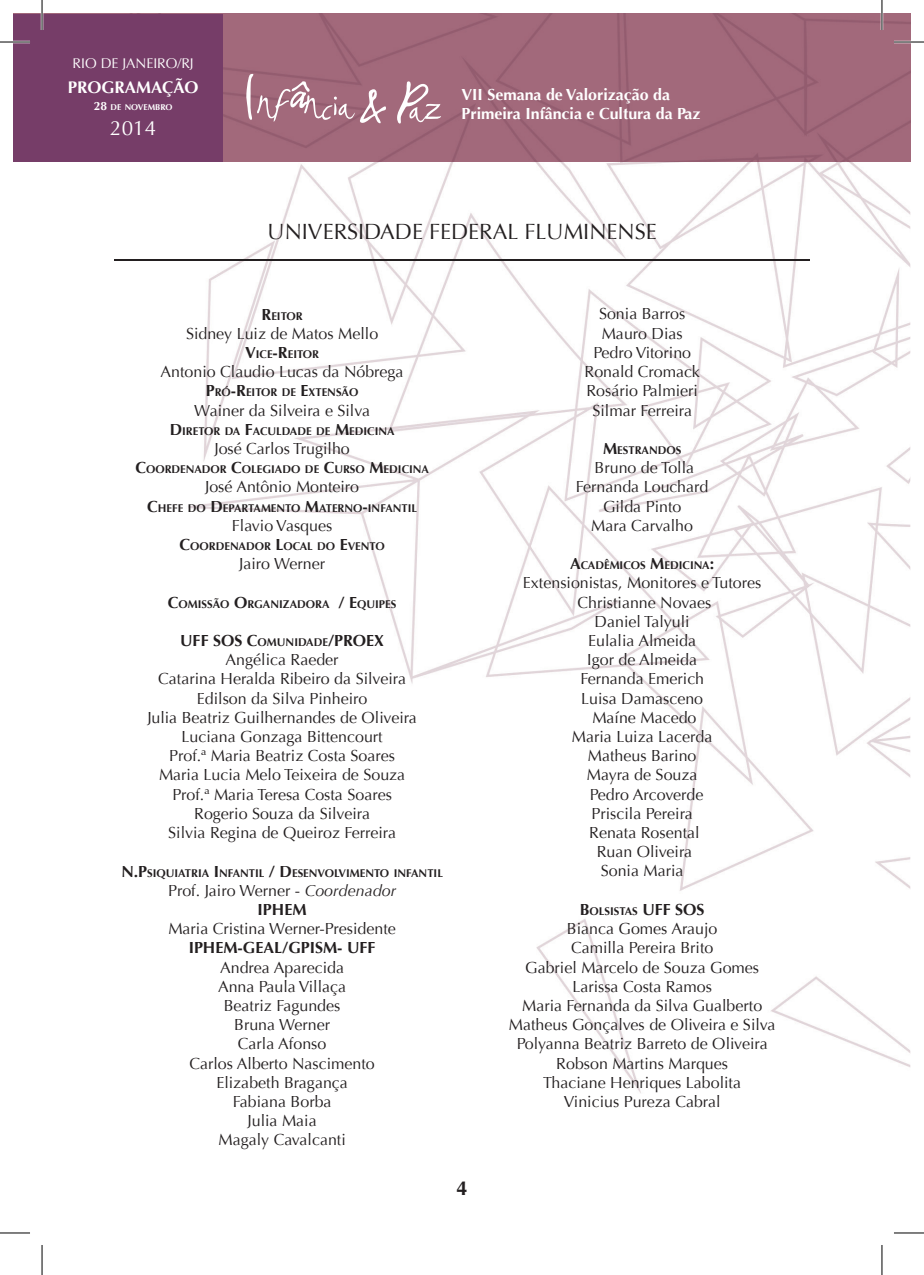
<style>
.page{position:relative;width:924px;height:1275px;background:#fff}
.page>*{position:absolute;margin:0;border:0;box-sizing:border-box;transform-origin:0 0}
.t1{font:22px "Optima";color:#231f20}
.t2{font:20.6px "Optima";color:#fff}
.t3{font:700 20px "Optima";color:#231f20}
.t4{font:700 16.8px "Optima";color:#fff}
.t5{font:16px/19.2px "Optima";color:#231f20;text-align:center}
.t6{font:700 16px/19.2px "Optima";color:#fff}
.t7{font:700 16px "Optima";color:#231f20}
.t8{font:14px "Optima";color:#fff}
.t9{font:700 11.2px "Optima";color:#231f20}
.t10{font:700 8.4px "Optima";color:#fff}
.s1{font-size:12px}
.s2{font-size:16px}
.s3{font-weight:700}
.s4{font-weight:700;font-size:11.2px}
.s5{font-style:italic}
</style>
<div class="page">
<img style="left:14px;top:161px;width:895px;height:1100px">
<div style="left:223px;top:14px;width:686px;height:147px;background:#a2697b"></div>
<div style="left:14px;top:14px;width:209px;height:147px;background:#763d68"></div>
<svg style="left:246px;top:73px;width:140px;height:51px"></svg>
<svg style="left:397px;top:80px;width:44px;height:44px"></svg>
<hr style="left:114px;top:259px;width:695px;height:1px;background:#231f20">
<hr style="left:0;top:41px;width:30px;height:2px;background:#fff">
<hr style="left:893px;top:41px;width:30px;height:2px;background:#fff">
<hr style="left:0;top:1231px;width:30px;height:3px;background:#fff">
<hr style="left:893px;top:1231px;width:30px;height:3px;background:#fff">
<hr style="left:41px;top:0;width:2px;height:30px;background:#fff">
<hr style="left:41px;top:1245px;width:2px;height:30px;background:#fff">
<hr style="left:880px;top:0;width:2px;height:30px;background:#fff">
<hr style="left:880px;top:1245px;width:2px;height:30px;background:#fff">
<hr style="left:0;top:42px;width:30px;height:1px;background:#000">
<hr style="left:893px;top:42px;width:30px;height:1px;background:#000">
<hr style="left:0;top:1232px;width:30px;height:1px;background:#000">
<hr style="left:893px;top:1232px;width:30px;height:1px;background:#000">
<hr style="left:42px;top:0;width:1px;height:30px;background:#000">
<hr style="left:42px;top:1245px;width:1px;height:30px;background:#000">
<hr style="left:881px;top:0;width:1px;height:30px;background:#000">
<hr style="left:881px;top:1245px;width:1px;height:30px;background:#000">
<p class="t8" style="left:73px;top:55px;width:123px">RIO DE JANEIRO/RJ</p>
<p class="t4" style="left:68px;top:77px;width:132px">PROGRAMAÇÃO</p>
<p class="t10" style="left:94px;top:102px;width:80px"><span class="s1">28</span> DE NOVEMBRO</p>
<p class="t2" style="left:110px;top:116px;width:47px">2014</p>
<p class="t6" style="left:461px;top:85px;width:240px">VII Semana de Valorização da<br>Primeira Infância e Cultura da Paz</p>
<h1 class="t1" style="left:267px;top:219px;width:390px">UNIVERSIDADE FEDERAL FLUMINENSE</h1>
<p class="t9" style="left:261px;top:309px;width:43px"><span class="s2">R</span>EITOR</p>
<p class="t5" style="left:186px;top:324px;width:194px">Sidney Luiz de Matos Mello</p>
<p class="t9" style="left:245px;top:347px;width:75px"><span class="s2">V</span>ICE<span class="s2">-R</span>EITOR</p>
<p class="t5" style="left:160px;top:362px;width:244px">Antonio Claudio Lucas da Nóbrega</p>
<p class="t9" style="left:206px;top:386px;width:154px"><span class="s2">P</span>RÓ<span class="s2">-R</span>EITOR DE <span class="s2">E</span>XTENSÃO</p>
<p class="t5" style="left:194px;top:401px;width:177px">Wainer da Silveira e Silva</p>
<p class="t9" style="left:170px;top:424px;width:226px"><span class="s2">D</span>IRETOR DA <span class="s2">F</span>ACULDADE DE <span class="s2">M</span>EDICINA</p>
<p class="t5" style="left:214px;top:439px;width:137px">José Carlos Trugilho</p>
<p class="t9" style="left:135px;top:463px;width:295px"><span class="s2">C</span>OORDENADOR <span class="s2">C</span>OLEGIADO DE <span class="s2">C</span>URSO <span class="s2">M</span>EDICINA</p>
<p class="t5" style="left:205px;top:477px;width:155px">José Antônio Monteiro</p>
<p class="t9" style="left:147px;top:501px;width:271px"><span class="s2">C</span>HEFE DO <span class="s2">D</span>EPARTAMENTO <span class="s2">M</span>ATERNO<span class="s2">-</span>INFANTIL</p>
<p class="t5" style="left:232px;top:516px;width:102px">Flavio Vasques</p>
<p class="t9" style="left:179px;top:539px;width:207px"><span class="s2">C</span>OORDENADOR <span class="s2">L</span>OCAL DO <span class="s2">E</span>VENTO</p>
<p class="t5" style="left:239px;top:554px;width:87px">Jairo Werner</p>
<p class="t9" style="left:168px;top:597px;width:230px"><span class="s2">C</span>OMISSÃO <span class="s2">O</span>RGANIZADORA <span class="s2">/ E</span>QUIPES</p>
<p class="t5" style="left:147px;top:631px;width:271px"><span class="s3">UFF SOS C</span><span class="s4">OMUNIDADE</span><span class="s3">/PROEX<br></span>Angélica Raeder<br>Catarina Heralda Ribeiro da Silveira<br>Edilson da Silva Pinheiro<br>Julia Beatriz Guilhernandes de Oliveira<br>Luciana Gonzaga Bittencourt<br>Prof.ª Maria Beatriz Costa Soares<br>Maria Lucia Melo Teixeira de Souza<br>Prof.ª Maria Teresa Costa Soares<br>Rogerio Souza da Silveira<br>Silvia Regina de Queiroz Ferreira</p>
<p class="t9" style="left:121px;top:866px;width:323px"><span class="s2">N.P</span>SIQUIATRIA <span class="s2">I</span>NFANTIL <span class="s2">/ D</span>ESENVOLVIMENTO INFANTIL</p>
<p class="t5" style="left:168px;top:881px;width:229px">Prof. Jairo Werner - <span class="s5">Coordenador<br></span><span class="s3">IPHEM</span></p>
<p class="t5" style="left:168px;top:919px;width:229px">Maria Cristina Werner-Presidente</p>
<p class="t7" style="left:189px;top:938px;width:188px">IPHEM-GEAL/GPISM- UFF</p>
<p class="t5" style="left:189px;top:957px;width:187px">Andrea Aparecida<br>Anna Paula Villaça<br>Beatriz Fagundes<br>Bruna Werner<br>Carla Afonso<br>Carlos Alberto Nascimento<br>Elizabeth Bragança<br>Fabiana Borba<br>Julia Maia<br>Magaly Cavalcanti</p>
<p class="t3" style="left:456px;top:1176px;width:13px">4</p>
<p class="t5" style="left:584px;top:305px;width:117px">Sonia Barros<br>Mauro Dias<br>Pedro Vitorino<br>Ronald Cromack<br>Rosário Palmieri<br>Silmar Ferreira</p>
<p class="t9" style="left:602px;top:443px;width:80px"><span class="s2">M</span>ESTRANDOS</p>
<p class="t5" style="left:575px;top:458px;width:134px">Bruno de Tolla<br>Fernanda Louchard<br>Gilda Pinto<br>Mara Carvalho</p>
<p class="t9" style="left:570px;top:559px;width:145px"><span class="s2">A</span>CADÊMICOS <span class="s2">M</span>EDICINA<span class="s2">:</span></p>
<p class="t5" style="left:522px;top:573px;width:240px">Extensionistas, Monitores e Tutores<br>Christianne Novaes<br>Daniel Talyuli<br>Eulalia Almeida<br>Igor de Almeida<br>Fernanda Emerich<br>Luisa Damasceno<br>Maíne Macedo<br>Maria Luiza Lacerda<br>Matheus Barino<br>Mayra de Souza<br>Pedro Arcoverde<br>Priscila Pereira<br>Renata Rosental<br>Ruan Oliveira<br>Sonia Maria</p>
<p class="t9" style="left:579px;top:904px;width:126px"><span class="s2">B</span>OLSISTAS <span class="s2">UFF SOS</span></p>
<p class="t5" style="left:508px;top:919px;width:268px">Bianca Gomes Araujo<br>Camilla Pereira Brito<br>Gabriel Marcelo de Souza Gomes<br>Larissa Costa Ramos<br>Maria Fernanda da Silva Gualberto<br>Matheus Gonçalves de Oliveira e Silva<br>Polyanna Beatriz Barreto de Oliveira<br>Robson Martins Marques<br>Thaciane Henriques Labolita<br>Vinicius Pureza Cabral</p>
</div>
